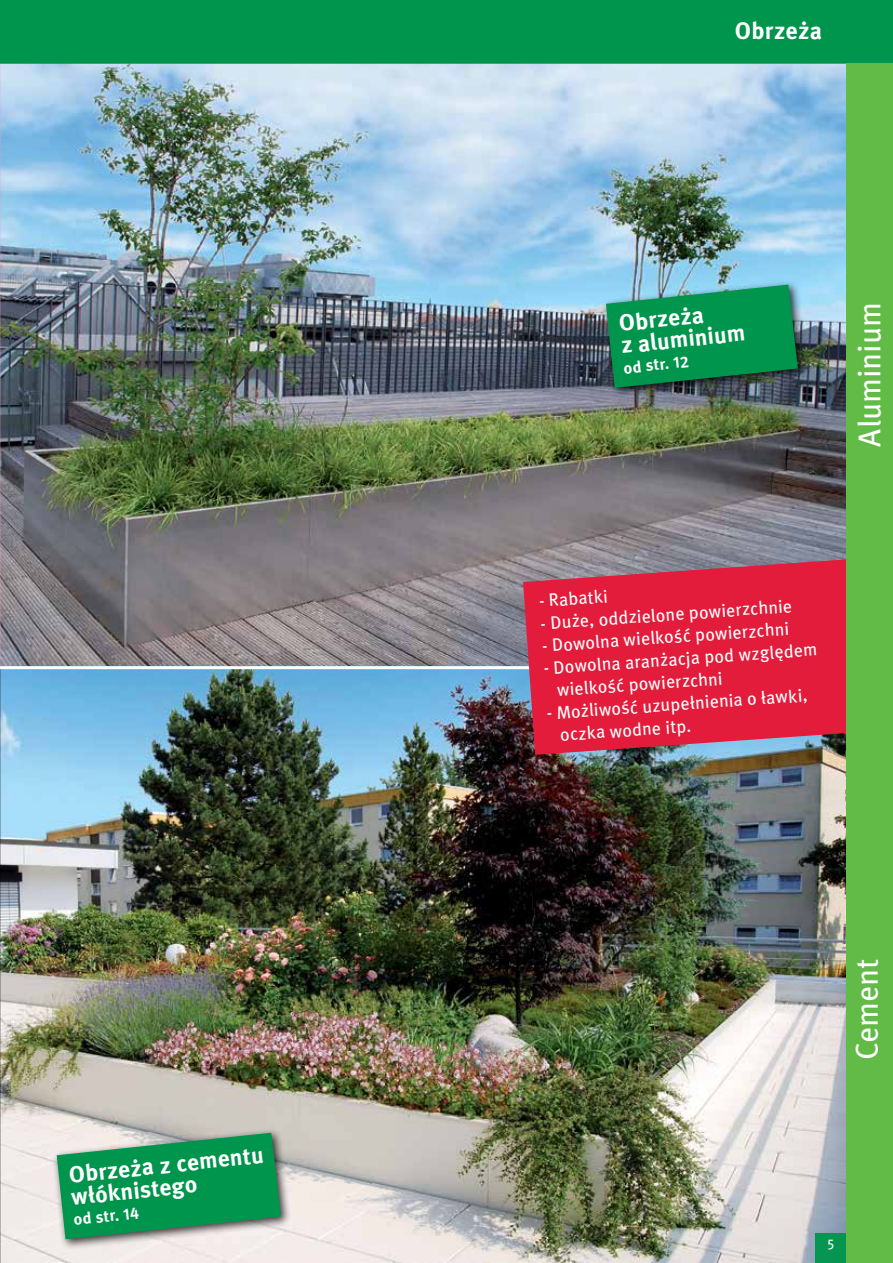
<style>
.page{position:relative;width:893px;height:1263px;background:#fff}
.page>*{position:absolute;margin:0;border:0;box-sizing:border-box;transform-origin:0 0}
.t1{font:31.5px "Meta Pro";letter-spacing:-.005em;color:#fff}
.t2{font:700 24px "Meta Pro";letter-spacing:.015em;color:#fff}
.t3{font:700 23.25px/22.2px "Meta Pro";color:#fff}
.t4{font:18px/22.5px "Meta Pro";color:#fff}
.t5{font:700 16.05px "Meta Pro";color:#fff}
.t6{font:14.25px "Meta Pro";color:#fff}
</style>
<div class="page">
<img style="left:1px;top:64px;width:846px;height:602px">
<img style="left:1px;top:669px;width:846px;height:594px">
<div style="left:0;top:0;width:893px;height:64px;background:#00954d"></div>
<div style="left:815px;top:1233px;width:32px;height:30px;background:#00954d"></div>
<div style="left:52px;top:1128px;width:240px;height:122px;background:#000;opacity:.75"></div>
<svg style="left:57px;top:1133px;width:224px;height:106px;background:#2d9f67"></svg>
<div style="left:601px;top:280px;width:207px;height:119px;background:#000;opacity:.75"></div>
<svg style="left:606px;top:285px;width:192px;height:103px;background:#148f5a"></svg>
<svg style="left:523px;top:556px;width:324px;height:199px;background:#d32c48"></svg>
<div style="left:847px;top:64px;width:46px;height:1199px;background:#62bb46"></div>
<p class="t3" style="left:68px;top:1164px;width:197px;rotate:-6deg">Obrzeża z cementu włóknistego</p>
<p class="t5" style="left:73px;top:1209px;width:67px;rotate:-6deg">od str. 14</p>
<h2 class="t2" style="left:735px;top:16px;width:89px">Obrzeża</h2>
<p class="t3" style="left:618px;top:313px;width:126px;rotate:-6deg">Obrzeża<br>z aluminium</p>
<p class="t5" style="left:623px;top:358px;width:67px;rotate:-6deg">od str. 12</p>
<h1 class="t1" style="left:850px;top:446px;width:146px;rotate:-90deg">Aluminium</h1>
<p class="t4" style="left:538px;top:590px;width:71px;rotate:-4deg">- Rabatki</p>
<p class="t4" style="left:540px;top:612px;width:254px;rotate:-4deg">- Duże, oddzielone powierzchnie</p>
<p class="t4" style="left:541px;top:635px;width:249px;rotate:-4deg">- Dowolna wielkość powierzchni</p>
<p class="t4" style="left:555px;top:656px;width:264px;text-indent:-12px;rotate:-4deg">- Dowolna aranżacja pod względem wielkość powierzchni</p>
<p class="t4" style="left:558px;top:701px;width:251px;text-indent:-12px;rotate:-4deg">- Możliwość uzupełnienia o ławki, oczka wodne itp.</p>
<h1 class="t1" style="left:847px;top:1060px;width:104px;rotate:-90deg">Cement</h1>
<p class="t6" style="left:827px;top:1235px;width:8px">5</p>
</div>
